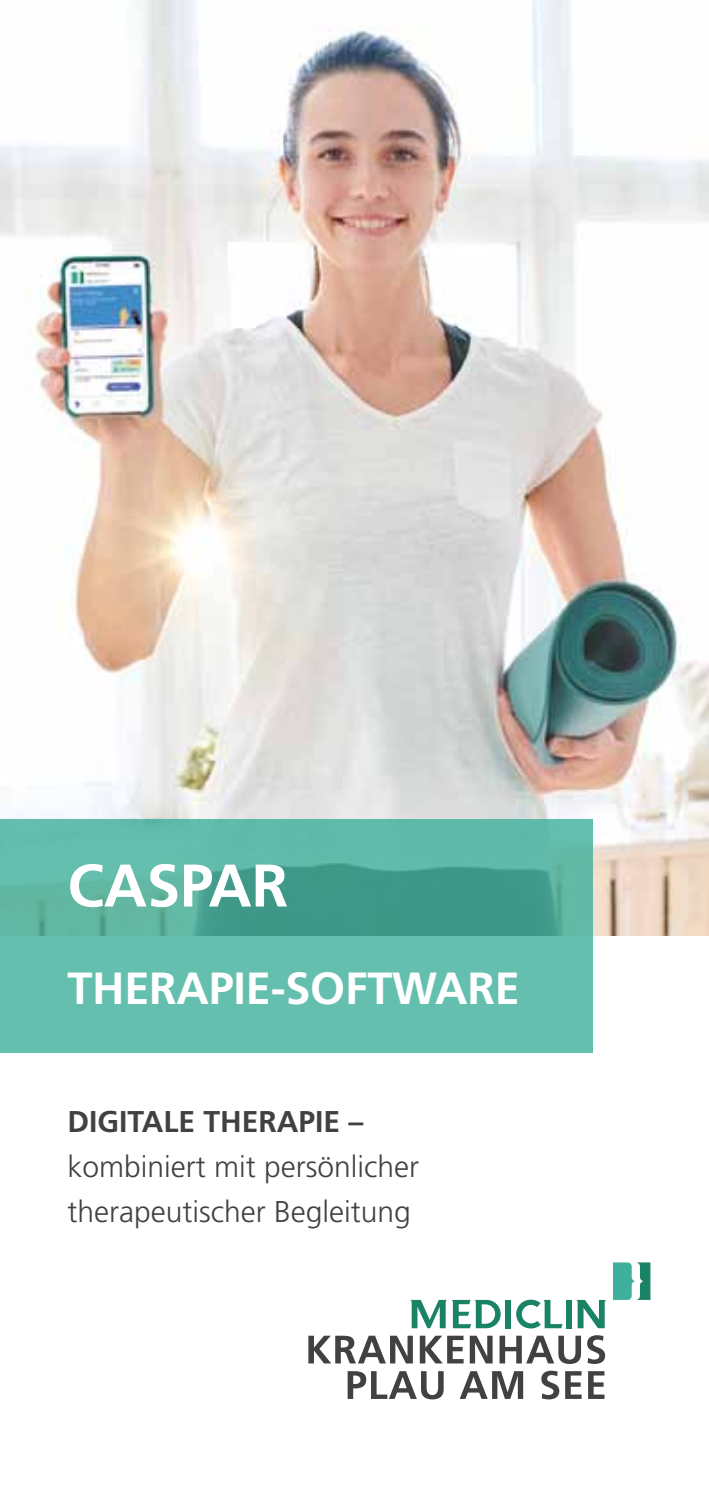
<style>
.page{position:relative;width:709px;height:1489px;background:#fff}
.page>*{position:absolute;margin:0;border:0;box-sizing:border-box;transform-origin:0 0}
.t1{font:700 60px "Frutiger LT Pro";color:#fff}
.t2{font:700 45px "Frutiger LT Pro";letter-spacing:-.005em;color:#fff}
.t3{font:300 30px/45px "Frutiger LT Pro";color:#414042}
.t4{font:700 30px "Frutiger LT Pro";color:#414042}
</style>
<div class="page">
<svg style="left:613px;top:1262px;width:37px;height:37px"></svg>
<div style="left:505px;top:1299px;width:6px;height:29px;background:#1a8265"></div>
<svg style="left:516px;top:1299px;width:46px;height:29px"></svg>
<div style="left:565px;top:1299px;width:6px;height:29px;background:#1a8265"></div>
<svg style="left:410px;top:1299px;width:90px;height:29px"></svg>
<svg style="left:576px;top:1299px;width:30px;height:29px"></svg>
<svg style="left:347px;top:1370px;width:257px;height:29px"></svg>
<svg style="left:308px;top:1335px;width:297px;height:28px"></svg>
<img style="left:0;top:0;width:709px;height:935px">
<svg style="left:0;top:819px;width:592px;height:233px;fill:#65bfaf"></svg>
<h1 class="t1" style="left:67px;top:849px;width:148px">CASPAR</h1>
<h2 class="t2" style="left:67px;top:961px;width:454px">THERAPIE-SOFTWARE</h2>
<p class="t4" style="left:67px;top:1103px;width:298px">DIGITALE THERAPIE –</p>
<p class="t3" style="left:67px;top:1144px;width:353px">kombiniert mit persönlicher therapeutischer Begleitung</p>
</div>
